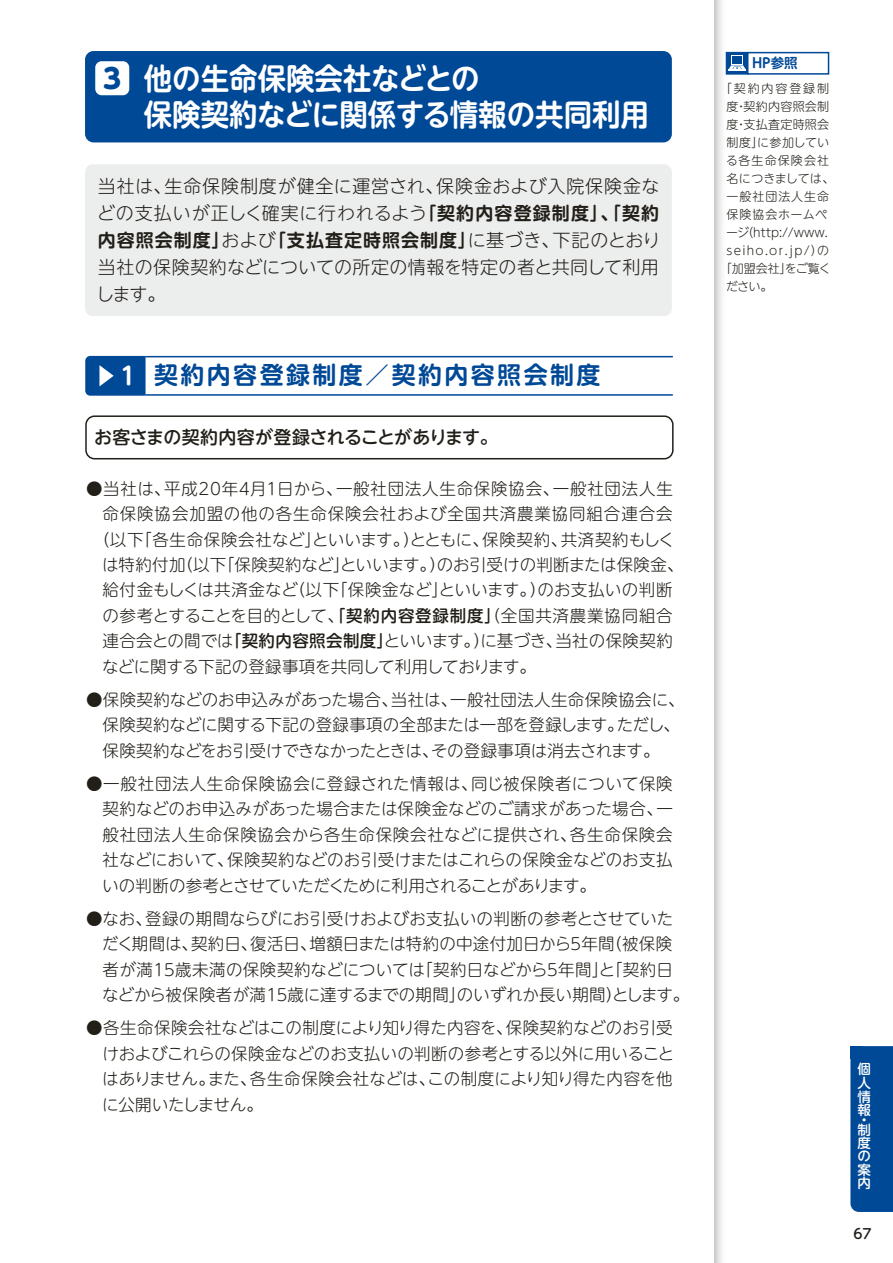
<style>
.page{position:relative;width:893px;height:1263px;background:#fff}
.page>*{position:absolute;margin:0;border:0;box-sizing:border-box;transform-origin:0 0}
.t1{font:30px/36px "UD Shin M Go Pro De Bold 90 pv RKSJ H";color:#fff;scale:.95 1}
.t2{font:24px "UD Shin M Go Pro De Bold 90 pv RKSJ H";letter-spacing:.1em;color:#004997}
.t3{font:18px/27px "UD Shin M Go Pro Light 90 pv RKSJ H";letter-spacing:.05em;color:#221f19}
.t4{font:18px/27px "UD Shin M Go Pro Light 90 pv RKSJ H";letter-spacing:.025em;color:#221f19}
.t5{font:18px "UD Shin M Go Pro De Bold 90 pv RKSJ H";letter-spacing:.055em;color:#221f19}
.t6{font:18px "UD Shin M Go Pro Medium 90 pv RKSJ H";letter-spacing:-.025em;color:#221f19}
.t7{font:16.5px/25.5px "UD Shin M Go Pro Light 90 pv RKSJ H";letter-spacing:.01em;color:#221f19}
.t8{font:16.5px "UD Shin M Go Pro Light 90 pv RKSJ H";letter-spacing:.04em;color:#221f19}
.t9{font:16.5px "UD Shin M Go Pro Light 90 pv RKSJ H";letter-spacing:.045em;color:#221f19}
.t10{font:16.5px "UD Shin M Go Pro Light 90 pv RKSJ H";letter-spacing:.055em;color:#221f19}
.t11{font:16.5px "UD Shin M Go Pro Light 90 pv RKSJ H";letter-spacing:-.025em;color:#221f19}
.t12{font:13.8px "UD Shin M Go Pro Medium 90 pv RKSJ H";color:#221f19}
.t13{font:13.5px/13.6px "UD Shin M Go Pro Medium 90 pv RKSJ H";color:#fff;text-align:justify}
.t14{font:13.5px "UD Shin M Go Pro De Bold 90 pv RKSJ H";color:#004997}
.t15{font:12px "UD Shin M Go Pro Light 90 pv RKSJ H";letter-spacing:.03em;color:#221f19}
.t16{font:12px "UD Shin M Go Pro Light 90 pv RKSJ H";letter-spacing:.01em;color:#221f19}
.t17{font:12px "UD Shin M Go Pro Light 90 pv RKSJ H";letter-spacing:-.005em;color:#221f19}
.t18{font:12px "UD Shin M Go Pro Light 90 pv RKSJ H";letter-spacing:.105em;color:#221f19}
.t19{font:12px "UD Shin M Go Pro Light 90 pv RKSJ H";color:#221f19}
.t20{font:12px "UD Shin M Go Pro Light 90 pv RKSJ H";letter-spacing:.16em;color:#221f19}
.t21{font:12px "UD Shin M Go Pro Light 90 pv RKSJ H";letter-spacing:.095em;color:#221f19}
.t22{font:12px "UD Shin M Go Pro Light 90 pv RKSJ H";letter-spacing:.08em;color:#221f19}
.t23{font:12px "UD Shin M Go Pro Light 90 pv RKSJ H";letter-spacing:.05em;color:#221f19}
.s1{font-family:"UD Shin M Go Pro Heavy 90 pv RKSJ H";font-size:27.15px;color:#004997}
.s2{font-family:"UD Shin M Go Pro De Bold 90 pv RKSJ H"}
.s3{font-family:"UD Shin M Go Pro Light 90 pv RKSJ H"}
.s4{color:#fff}
.s5{font-family:"UD Shin M Go Pro Medium 90 pv RKSJ H"}
</style>
<div class="page">
<svg style="left:714px;top:0;width:13px;height:1263px"></svg>
<div style="left:85px;top:51px;width:587px;height:91px;background:#004997;border-radius:9px"></div>
<div style="left:95px;top:61px;width:34px;height:34px;background:#fff;border-radius:6px"></div>
<div style="left:85px;top:164px;width:587px;height:152px;background:#eceded;border-radius:8px"></div>
<div style="left:85px;top:415px;width:589px;height:44px;border:2px solid #221f19;border-radius:9px"></div>
<hr style="left:146px;top:356px;width:527px;height:1px;background:#004997">
<hr style="left:146px;top:394px;width:527px;height:2px;background:#004997">
<svg style="left:85px;top:355px;width:62px;height:41px;background:#1e5ea3"></svg>
<svg style="left:726px;top:53px;width:22px;height:21px"></svg>
<div style="left:726px;top:52px;width:22px;height:23px;border:2px solid #004997"></div>
<div style="left:747px;top:52px;width:82px;height:23px;border:2px solid #004997"></div>
<svg style="left:729px;top:65px;width:17px;height:6px"></svg>
<div style="left:850px;top:1046px;width:43px;height:166px;background:#004997"></div>
<div style="left:850px;top:1046px;width:13px;height:13px;background:#004997"></div>
<h1 class="t1" style="left:144px;top:65px;width:533px;text-indent:-41px"><span class="s1">3</span> 他の生命保険会社などとの<br>保険契約などに関係する情報の共同利用</h1>
<p class="t3" style="left:97px;top:175px;width:564px">当社は、生命保険制度が健全に運営され、保険金および入院保険金などの支払いが正しく確実に行われるよう<span class="s2">「契約内容登録制度」、「契約</span></p>
<p class="t5" style="left:98px;top:233px;width:564px">内容照会制度」<span class="s3">および</span>「支払査定時照会制度」<span class="s3">に基づき、下記のとおり</span></p>
<p class="t4" style="left:96px;top:256px;width:564px">当社の保険契約などについての所定の情報を特定の者と共同して利用します。</p>
<h2 class="t2" style="left:120px;top:366px;width:482px"><span class="s4">1</span> 契約内容登録制度／契約内容照会制度</h2>
<p class="t6" style="left:94px;top:430px;width:405px">お客さまの契約内容が登録されることがあります。</p>
<p class="t9" style="left:86px;top:482px;width:588px">●当社は、平成20年４月１日から、一般社団法人生命保険協会、一般社団法人生</p>
<p class="t10" style="left:103px;top:508px;width:572px">命保険協会加盟の他の各生命保険会社および全国共済農業協同組合連合会</p>
<p class="t8" style="left:93px;top:533px;width:583px">（以下「各生命保険会社など」といいます。）とともに、保険契約、共済契約もしく</p>
<p class="t7" style="left:102px;top:554px;width:583px">は特約付加（以下「保険契約など」といいます。）のお引受けの判断または保険金、</p>
<p class="t7" style="left:103px;top:580px;width:571px">給付金もしくは共済金など（以下「保険金など」といいます。）のお支払いの判断</p>
<p class="t8" style="left:102px;top:610px;width:572px">の参考とすることを目的として、<span class="s5">「契約内容登録制度」</span>（全国共済農業協同組合</p>
<p class="t7" style="left:103px;top:631px;width:572px">連合会との間では<span class="s5">「契約内容照会制度」</span>といいます。）に基づき、当社の保険契約</p>
<p class="t11" style="left:102px;top:660px;width:435px">などに関する下記の登録事項を共同して利用しております。</p>
<p class="t7" style="left:103px;top:689px;width:583px;text-indent:-16px">●保険契約などのお申込みがあった場合、当社は、一般社団法人生命保険協会に、保険契約などに関する下記の登録事項の全部または一部を登録します。ただし、保険契約などをお引受けできなかったときは、その登録事項は消去されます。</p>
<p class="t7" style="left:102px;top:773px;width:572px;text-align:justify;text-indent:-16px">●一般社団法人生命保険協会に登録された情報は、同じ被保険者について保険契約などのお申込みがあった場合または保険金などのご請求があった場合、一般社団法人生命保険協会から各生命保険会社などに提供され、各生命保険会社などにおいて、保険契約などのお引受けまたはこれらの保険金などのお支払いの判断の参考とさせていただくために利用されることがあります。</p>
<p class="t7" style="left:102px;top:908px;width:589px;text-indent:-16px">●なお、登録の期間ならびにお引受けおよびお支払いの判断の参考とさせていただく期間は、契約日、復活日、増額日または特約の中途付加日から５年間（被保険者が満１５歳未満の保険契約などについては「契約日などから５年間」と「契約日などから被保険者が満１５歳に達するまでの期間」のいずれか長い期間）とします。</p>
<p class="t7" style="left:102px;top:1018px;width:574px;text-align:justify;text-indent:-16px">●各生命保険会社などはこの制度により知り得た内容を、保険契約などのお引受けおよびこれらの保険金などのお支払いの判断の参考とする以外に用いることはありません。また、各生命保険会社などは、この制度により知り得た内容を他に公開いたしません。</p>
<p class="t14" style="left:752px;top:58px;width:47px">HP参照</p>
<p class="t20" style="left:720px;top:84px;width:111px">「契約内容登録制</p>
<p class="t15" style="left:726px;top:102px;width:104px">度・契約内容照会制</p>
<p class="t15" style="left:726px;top:120px;width:104px">度・支払査定時照会</p>
<p class="t16" style="left:726px;top:138px;width:104px">制度」に参加してい</p>
<p class="t21" style="left:726px;top:156px;width:105px">る各生命保険会社</p>
<p class="t16" style="left:726px;top:174px;width:110px">名につきましては、</p>
<p class="t22" style="left:726px;top:192px;width:104px">一般社団法人生命</p>
<p class="t23" style="left:726px;top:210px;width:102px">保険協会ホームペ</p>
<p class="t17" style="left:726px;top:228px;width:103px">ージ（http://www.</p>
<p class="t18" style="left:726px;top:246px;width:104px">seiho.or.jp/）の</p>
<p class="t19" style="left:720px;top:264px;width:112px">「加盟会社」をご覧く</p>
<p class="t15" style="left:726px;top:282px;width:48px">ださい。</p>
<p class="t13" style="left:858px;top:1064px;width:15px">個人情報</p>
<p class="t13" style="left:858px;top:1117px;width:14px;line-height:9.8px">・制</p>
<p class="t13" style="left:858px;top:1138px;width:15px">度の案内</p>
<p class="t12" style="left:853px;top:1228px;width:20px">67</p>
</div>
